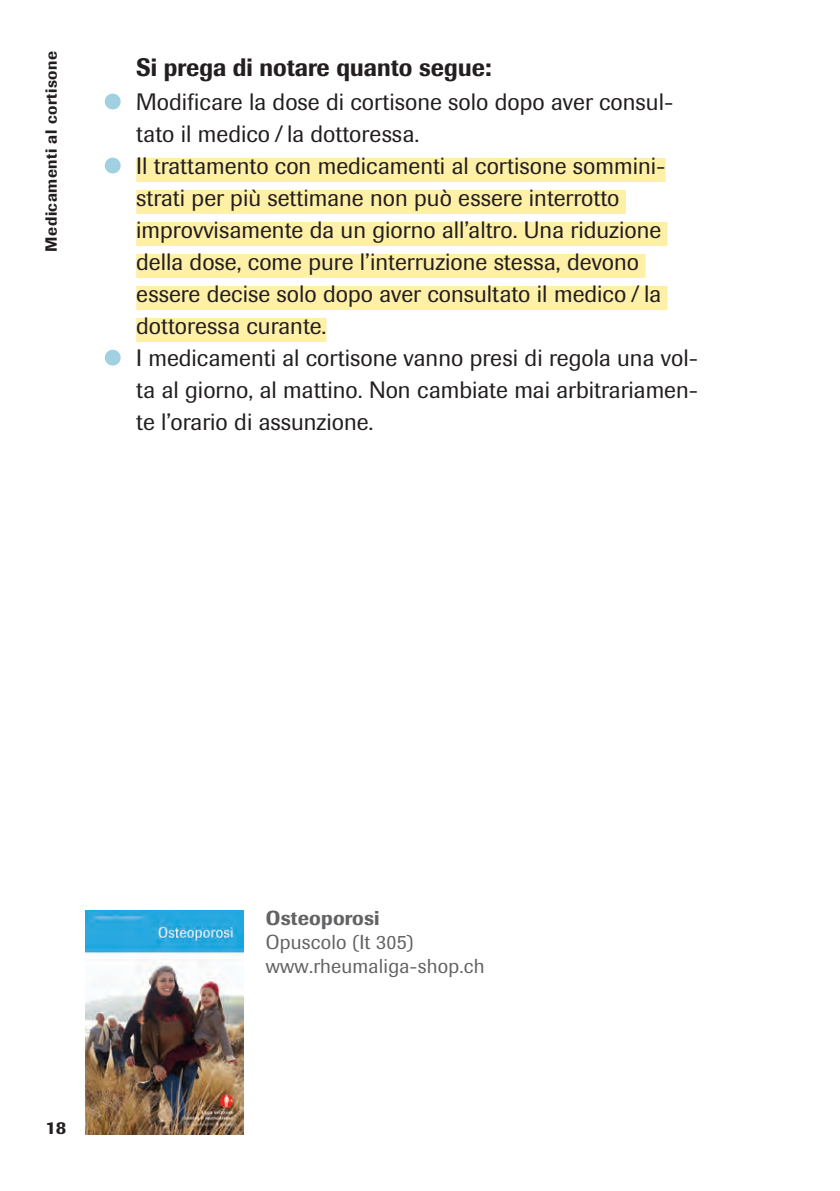
<style>
.page{position:relative;width:840px;height:1191px;background:#fff}
.page>*{position:absolute;margin:0;border:0;box-sizing:border-box;transform-origin:0 0}
.t1{font:500 25px "Imago";letter-spacing:.005em;color:#231f20;scale:.93 1}
.t2{font:23.6px "Imago";color:#231f20}
.t3{font:20px/24px "Imago";letter-spacing:.01em;color:#636366}
.t4{font:500 20px "Imago";letter-spacing:.01em;color:#636366}
.t5{font:500 18px "Imago";color:#231f20}
.t6{font:500 16px "Imago";letter-spacing:.03em;color:#231f20}
.s1{font-family:"Noto Sans Math";font-size:52px;color:#a1d1e0}
</style>
<div class="page">
<hr style="left:839px;top:0;width:1px;height:1191px;background:#d6eaf1">
<div style="left:136px;top:158px;width:529px;height:24px;background:#fff0a7"></div>
<div style="left:136px;top:190px;width:489px;height:24px;background:#fff0a7"></div>
<div style="left:136px;top:222px;width:531px;height:24px;background:#fff0a7"></div>
<div style="left:136px;top:254px;width:509px;height:24px;background:#fff0a7"></div>
<div style="left:136px;top:286px;width:531px;height:24px;background:#fff0a7"></div>
<div style="left:136px;top:318px;width:190px;height:24px;background:#fff0a7"></div>
<img style="left:85px;top:910px;width:158px;height:224px">
<p class="t6" style="left:41px;top:252px;width:202px;rotate:-90deg">Medicamenti al cortisone</p>
<p class="t1" style="left:136px;top:52px;width:383px">Si prega di notare quanto segue:</p>
<p class="t2" style="left:102px;top:88px;width:572px"><span class="s1">⦁</span> Modificare la dose di cortisone solo dopo aver consul-</p>
<p class="t2" style="left:136px;top:120px;width:284px">tato il medico / la dottoressa.</p>
<p class="t2" style="left:102px;top:152px;width:564px"><span class="s1">⦁</span> Il trattamento con medicamenti al cortisone sommini-</p>
<p class="t2" style="left:136px;top:184px;width:484px">strati per più settimane non può essere interrotto</p>
<p class="t2" style="left:136px;top:216px;width:526px">improvvisamente da un giorno all’altro. Una riduzione</p>
<p class="t2" style="left:136px;top:248px;width:504px">della dose, come pure l’interruzione stessa, devono</p>
<p class="t2" style="left:136px;top:280px;width:526px">essere decise solo dopo aver consultato il medico / la</p>
<p class="t2" style="left:136px;top:312px;width:192px">dottoressa curante.</p>
<p class="t2" style="left:102px;top:344px;width:597px"><span class="s1">⦁</span> I medicamenti al cortisone vanno presi di regola una vol-</p>
<p class="t2" style="left:136px;top:376px;width:563px">ta al giorno, al mattino. Non cambiate mai arbitrariamen-</p>
<p class="t2" style="left:136px;top:408px;width:238px">te l’orario di assunzione.</p>
<p class="t5" style="left:45px;top:1117px;width:22px">18</p>
<p class="t4" style="left:266px;top:906px;width:115px">Osteoporosi</p>
<p class="t3" style="left:266px;top:930px;width:220px">Opuscolo (It 305) www.rheumaliga-shop.ch</p>
</div>
